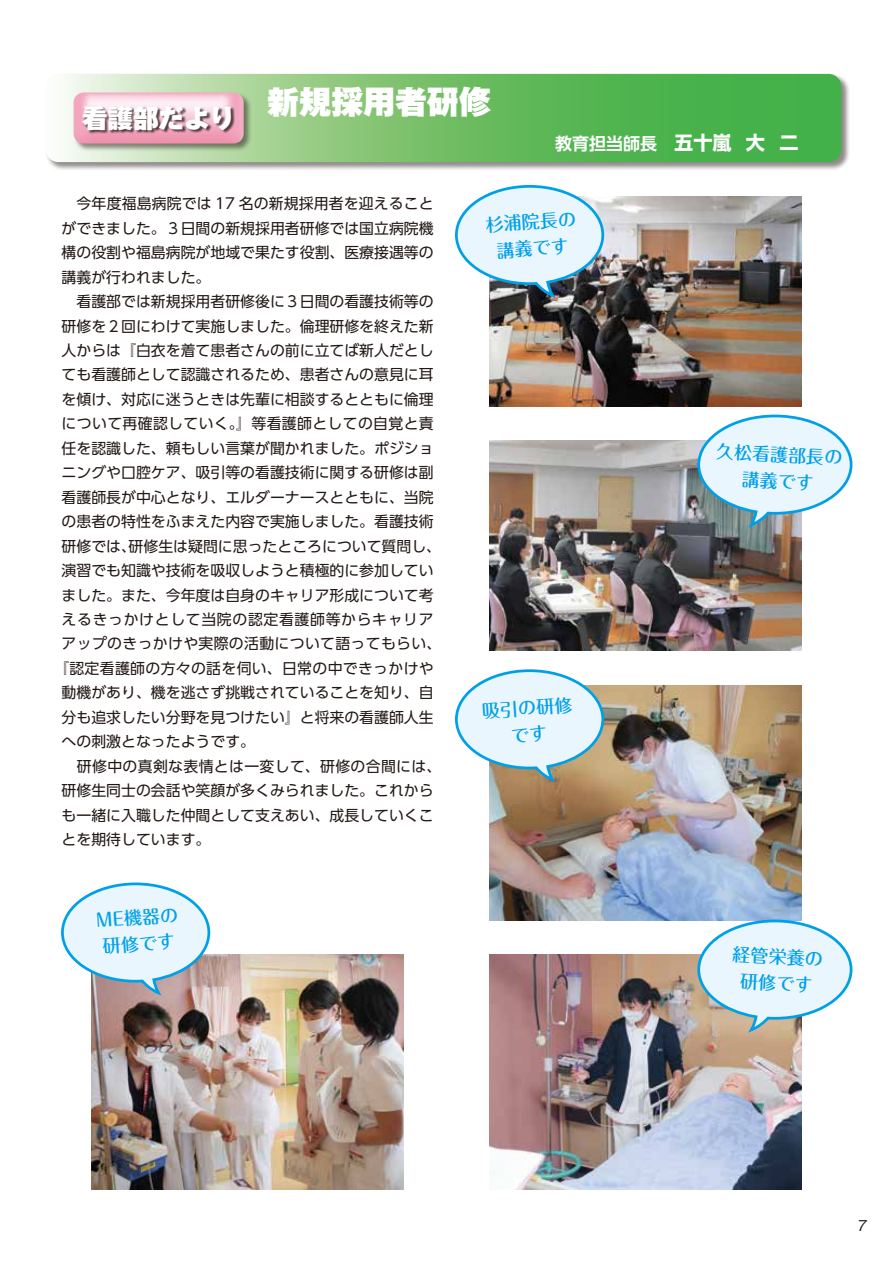
<style>
.page{position:relative;width:893px;height:1263px;background:#fff}
.page>*{position:absolute;margin:0;border:0;box-sizing:border-box;transform-origin:0 0}
.t1{font:900 31.95px "Gothic MB101 Pro";letter-spacing:.005em;color:#fff}
.t2{font:900 25.5px "Gothic MB101 Pro";color:#fff}
.t3{font:500 18px/26.5px "Maru Fo Pro";color:#00a0e9;text-align:center}
.t4{font:700 16.95px "UD Shin Go Pro De";color:#fff}
.t5{font:14.85px "UD Shin Go Pro";color:#221815}
.t6{font:14.85px "UD Shin Go Pro";letter-spacing:.025em;color:#221815}
.t7{font:14.85px "UD Shin Go Pro";letter-spacing:.02em;color:#221815}
.t8{font:14.85px "UD Shin Go Pro";letter-spacing:.045em;color:#221815}
.t9{font:italic 13.8px "Gothic MB101 Pro";color:#221815}
.s1{font-family:"Shin Go Pro";font-size:19.2px}
</style>
<div class="page">
<img style="left:489px;top:441px;width:312px;height:210px">
<img style="left:489px;top:196px;width:312px;height:210px">
<img style="left:489px;top:685px;width:312px;height:235px">
<img style="left:489px;top:954px;width:312px;height:235px">
<img style="left:91px;top:954px;width:313px;height:235px">
<div style="left:45px;top:73px;width:805px;height:98px;background:#221815;opacity:.5"></div>
<svg style="left:46px;top:74px;width:795px;height:88px;background:#74c16d"></svg>
<div style="left:74px;top:93px;width:178px;height:59px;background:#221815;opacity:.5"></div>
<svg style="left:74px;top:92px;width:170px;height:51px;background:#f2b9ca"></svg>
<div style="left:82px;top:106px;width:153px;height:28px;background:#221815;opacity:.75"></div>
<svg style="left:61px;top:882px;width:151px;height:116px"></svg>
<svg style="left:455px;top:669px;width:150px;height:116px"></svg>
<svg style="left:455px;top:185px;width:150px;height:116px"></svg>
<svg style="left:696px;top:918px;width:157px;height:117px"></svg>
<svg style="left:696px;top:414px;width:157px;height:116px"></svg>
<h2 class="t2" style="left:82px;top:96px;width:155px">看護部だより</h2>
<h1 class="t1" style="left:267px;top:75px;width:225px">新規採用者研修</h1>
<p class="t4" style="left:555px;top:129px;width:245px">教育担当師長　<span class="s1">五十嵐 大 二</span></p>
<p class="t5" style="left:62px;top:192px;width:373px">　今年度福島病院では 17 名の新規採用者を迎えること</p>
<p class="t5" style="left:62px;top:216px;width:374px">ができました。３日間の新規採用者研修では国立病院機</p>
<p class="t5" style="left:62px;top:240px;width:374px">構の役割や福島病院が地域で果たす役割、医療接遇等の</p>
<p class="t5" style="left:62px;top:265px;width:150px">講義が行われました。</p>
<p class="t5" style="left:62px;top:289px;width:374px">　看護部では新規採用者研修後に３日間の看護技術等の</p>
<p class="t5" style="left:62px;top:314px;width:374px">研修を２回にわけて実施しました。倫理研修を終えた新</p>
<p class="t5" style="left:62px;top:338px;width:374px">人からは『白衣を着て患者さんの前に立てば新人だとし</p>
<p class="t5" style="left:62px;top:363px;width:374px">ても看護師として認識されるため、患者さんの意見に耳</p>
<p class="t5" style="left:62px;top:387px;width:374px">を傾け、対応に迷うときは先輩に相談するとともに倫理</p>
<p class="t6" style="left:62px;top:412px;width:374px">について再確認していく。』等看護師としての自覚と責</p>
<p class="t5" style="left:62px;top:436px;width:374px">任を認識した、頼もしい言葉が聞かれました。ポジショ</p>
<p class="t5" style="left:62px;top:461px;width:374px">ニングや口腔ケア、吸引等の看護技術に関する研修は副</p>
<p class="t5" style="left:62px;top:485px;width:374px">看護師長が中心となり、エルダーナースとともに、当院</p>
<p class="t5" style="left:62px;top:509px;width:374px">の患者の特性をふまえた内容で実施しました。看護技術</p>
<p class="t5" style="left:62px;top:534px;width:381px">研修では、研修生は疑問に思ったところについて質問し、</p>
<p class="t5" style="left:62px;top:558px;width:374px">演習でも知識や技術を吸収しようと積極的に参加してい</p>
<p class="t5" style="left:62px;top:583px;width:374px">ました。また、今年度は自身のキャリア形成について考</p>
<p class="t8" style="left:62px;top:607px;width:374px">えるきっかけとして当院の認定看護師等からキャリア</p>
<p class="t7" style="left:62px;top:632px;width:381px">アップのきっかけや実際の活動について語ってもらい、</p>
<p class="t7" style="left:54px;top:656px;width:381px">『認定看護師の方々の話を伺い、日常の中できっかけや</p>
<p class="t5" style="left:62px;top:681px;width:374px">動機があり、機を逃さず挑戦されていることを知り、自</p>
<p class="t5" style="left:62px;top:705px;width:374px">分も追求したい分野を見つけたい』と将来の看護師人生</p>
<p class="t5" style="left:62px;top:729px;width:195px">への刺激となったようです。</p>
<p class="t6" style="left:62px;top:754px;width:381px">　研修中の真剣な表情とは一変して、研修の合間には、</p>
<p class="t5" style="left:62px;top:778px;width:374px">研修生同士の会話や笑顔が多くみられました。これから</p>
<p class="t5" style="left:62px;top:803px;width:374px">も一緒に入職した仲間として支えあい、成長していくこ</p>
<p class="t5" style="left:62px;top:827px;width:150px">とを期待しています。</p>
<p class="t3" style="left:95px;top:905px;width:84px;text-align:left;rotate:-4deg">ME機器の研修です</p>
<p class="t3" style="left:485px;top:209px;width:92px;rotate:-4deg">杉浦院長の講義です</p>
<p class="t3" style="left:481px;top:696px;width:92px;rotate:-4deg">吸引の研修です</p>
<p class="t3" style="left:717px;top:436px;width:128px;rotate:3deg">久松看護部長の講義です</p>
<p class="t3" style="left:733px;top:939px;width:92px;rotate:3deg">経管栄養の研修です</p>
<p class="t9" style="left:856px;top:1214px;width:14px">7</p>
</div>
